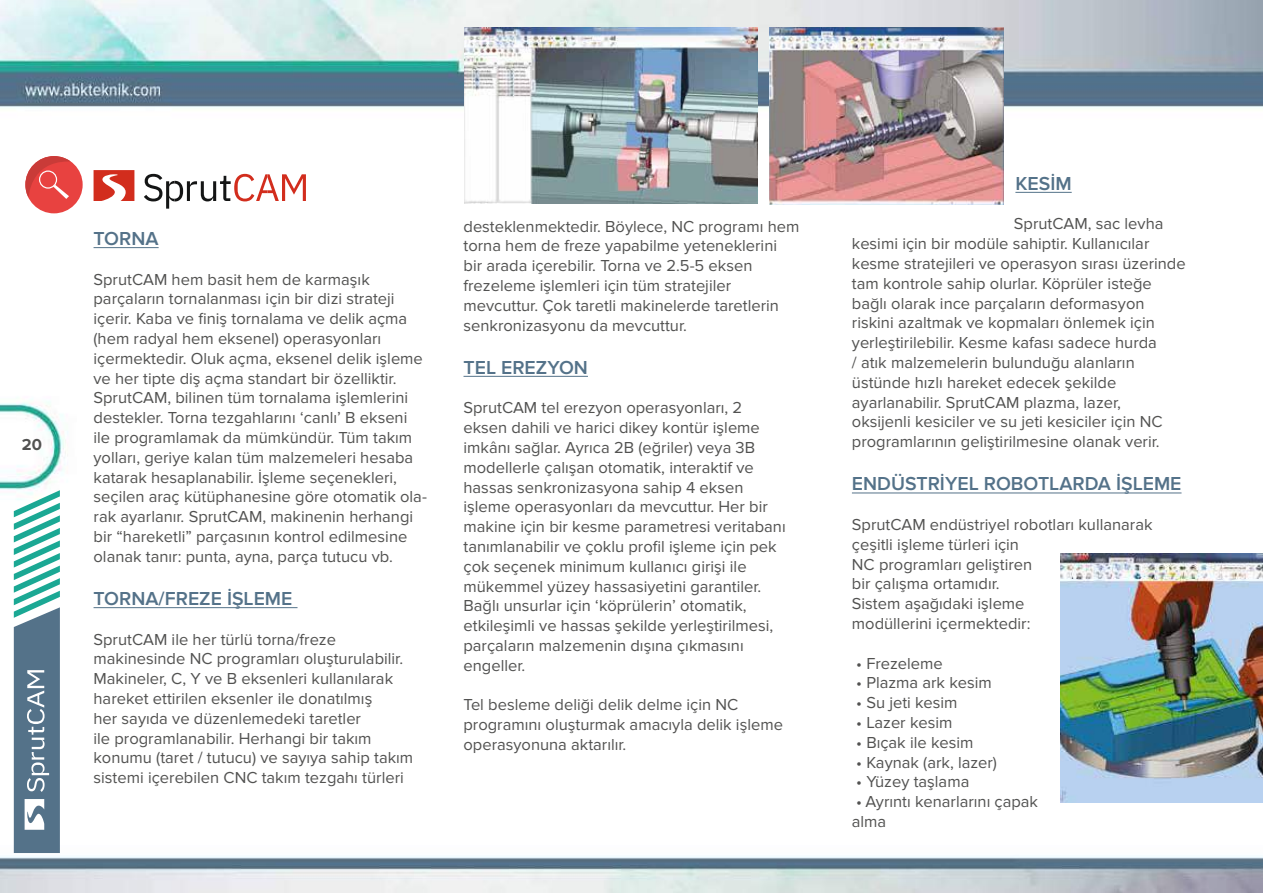
<style>
.page{position:relative;width:1263px;height:893px;background:#fff}
.page>*{position:absolute;margin:0;border:0;box-sizing:border-box;transform-origin:0 0}
.t1{font:600 19.5px "Proxima Nova";color:#547289}
.t2{font:16.5px/19.8px "Proxima Nova";color:#525251}
.t3{font:700 16.5px "Proxima Nova";color:#525251}
</style>
<div class="page">
<img style="left:0;top:0;width:1263px;height:893px">
<hr style="left:94px;top:247px;width:65px;height:1px;background:#547289">
<hr style="left:94px;top:607px;width:203px;height:1px;background:#547289">
<hr style="left:463px;top:376px;width:125px;height:1px;background:#547289">
<hr style="left:1015px;top:192px;width:57px;height:1px;background:#547289">
<hr style="left:852px;top:493px;width:329px;height:1px;background:#547289">
<img style="left:464px;top:28px;width:294px;height:175px">
<img style="left:769px;top:28px;width:234px;height:176px">
<img style="left:1060px;top:553px;width:203px;height:250px">
<svg style="left:94px;top:170px;width:40px;height:31px"></svg>
<svg style="left:144px;top:174px;width:162px;height:35px"></svg>
<svg style="left:14px;top:490px;width:46px;height:363px"></svg>
<div style="left:25px;top:156px;width:58px;height:57px;background:#e84240;border-radius:50%"></div>
<svg style="left:25px;top:156px;width:46px;height:43px"></svg>
<p class="t3" style="left:22px;top:435px;width:22px">20</p>
<p class="t1" style="left:94px;top:227px;width:67px">TORNA</p>
<p class="t2" style="left:94px;top:269px;width:335px">SprutCAM hem basit hem de karmaşık parçaların tornalanması için bir dizi strateji içerir. Kaba ve finiş tornalama ve delik açma (hem radyal hem eksenel) operasyonları içermektedir. Oluk açma, eksenel delik işleme ve her tipte diş açma standart bir özelliktir.<br>SprutCAM, bilinen tüm tornalama işlemlerini destekler. Torna tezgahlarını ‘canlı’ B ekseni ile programlamak da mümkündür. Tüm takım yolları, geriye kalan tüm malzemeleri hesaba katarak hesaplanabilir. İşleme seçenekleri, seçilen araç kütüphanesine göre otomatik ola&shy;rak ayarlanır. SprutCAM, makinenin herhangi bir “hareketli” parçasının kontrol edilmesine olanak tanır: punta, ayna, parça tutucu vb.</p>
<p class="t1" style="left:94px;top:587px;width:200px">TORNA/FREZE İŞLEME</p>
<p class="t2" style="left:94px;top:629px;width:321px">SprutCAM ile her türlü torna/freze makinesinde NC programları oluşturulabilir.<br>Makineler, C, Y ve B eksenleri kullanılarak hareket ettirilen eksenler ile donatılmış<br>her sayıda ve düzenlemedeki taretler<br>ile programlanabilir. Herhangi bir takım konumu (taret / tutucu) ve sayıya sahip takım sistemi içerebilen CNC takım tezgahı türleri</p>
<p class="t2" style="left:463px;top:216px;width:337px">desteklenmektedir. Böylece, NC programı hem torna hem de freze yapabilme yeteneklerini bir arada içerebilir. Torna ve 2.5-5 eksen frezeleme işlemleri için tüm stratejiler mevcuttur. Çok taretli makinelerde taretlerin senkronizasyonu da mevcuttur.</p>
<p class="t1" style="left:463px;top:356px;width:126px">TEL EREZYON</p>
<p class="t2" style="left:463px;top:398px;width:324px">SprutCAM tel erezyon operasyonları, 2 eksen dahili ve harici dikey kontür işleme imkânı sağlar. Ayrıca 2B (eğriler) veya 3B modellerle çalışan otomatik, interaktif ve hassas senkronizasyona sahip 4 eksen işleme operasyonları da mevcuttur. Her bir makine için bir kesme parametresi veritabanı tanımlanabilir ve çoklu profil işleme için pek çok seçenek minimum kullanıcı girişi ile mükemmel yüzey hassasiyetini garantiler.<br>Bağlı unsurlar için ‘köprülerin’ otomatik, etkileşimli ve hassas şekilde yerleştirilmesi, parçaların malzemenin dışına çıkmasını engeller.</p>
<p class="t2" style="left:463px;top:695px;width:321px">Tel besleme deliği delik delme için NC programını oluşturmak amacıyla delik işleme operasyonuna aktarılır.</p>
<p class="t1" style="left:1015px;top:172px;width:58px">KESİM</p>
<p class="t2" style="left:852px;top:214px;width:335px;text-indent:162px">SprutCAM, sac levha kesimi için bir modüle sahiptir. Kullanıcılar kesme stratejileri ve operasyon sırası üzerinde tam kontrole sahip olurlar. Köprüler isteğe bağlı olarak ince parçaların deformasyon riskini azaltmak ve kopmaları önlemek için yerleştirilebilir. Kesme kafası sadece hurda<br>/ atık malzemelerin bulunduğu alanların üstünde hızlı hareket edecek şekilde ayarlanabilir. SprutCAM plazma, lazer,<br>oksijenli kesiciler ve su jeti kesiciler için NC programlarının geliştirilmesine olanak verir.</p>
<p class="t1" style="left:852px;top:473px;width:331px">ENDÜSTRİYEL ROBOTLARDA İŞLEME</p>
<p class="t2" style="left:852px;top:515px;width:302px">SprutCAM endüstriyel robotları kullanarak çeşitli işleme türleri için<br>NC programları geliştiren<br>bir çalışma ortamıdır.<br>Sistem aşağıdaki işleme<br>modüllerini içermektedir:</p>
<p class="t2" style="left:856px;top:653px;width:88px">• Frezeleme</p>
<p class="t2" style="left:856px;top:673px;width:137px">• Plazma ark kesim</p>
<p class="t2" style="left:856px;top:693px;width:103px">• Su jeti kesim</p>
<p class="t2" style="left:856px;top:713px;width:98px">• Lazer kesim</p>
<p class="t2" style="left:856px;top:733px;width:119px">• Bıçak ile kesim</p>
<p class="t2" style="left:856px;top:752px;width:142px">• Kaynak (ark, lazer)</p>
<p class="t2" style="left:856px;top:772px;width:115px">• Yüzey taşlama</p>
<p class="t2" style="left:852px;top:792px;width:188px">• Ayrıntı kenarlarını çapak alma</p>
</div>
